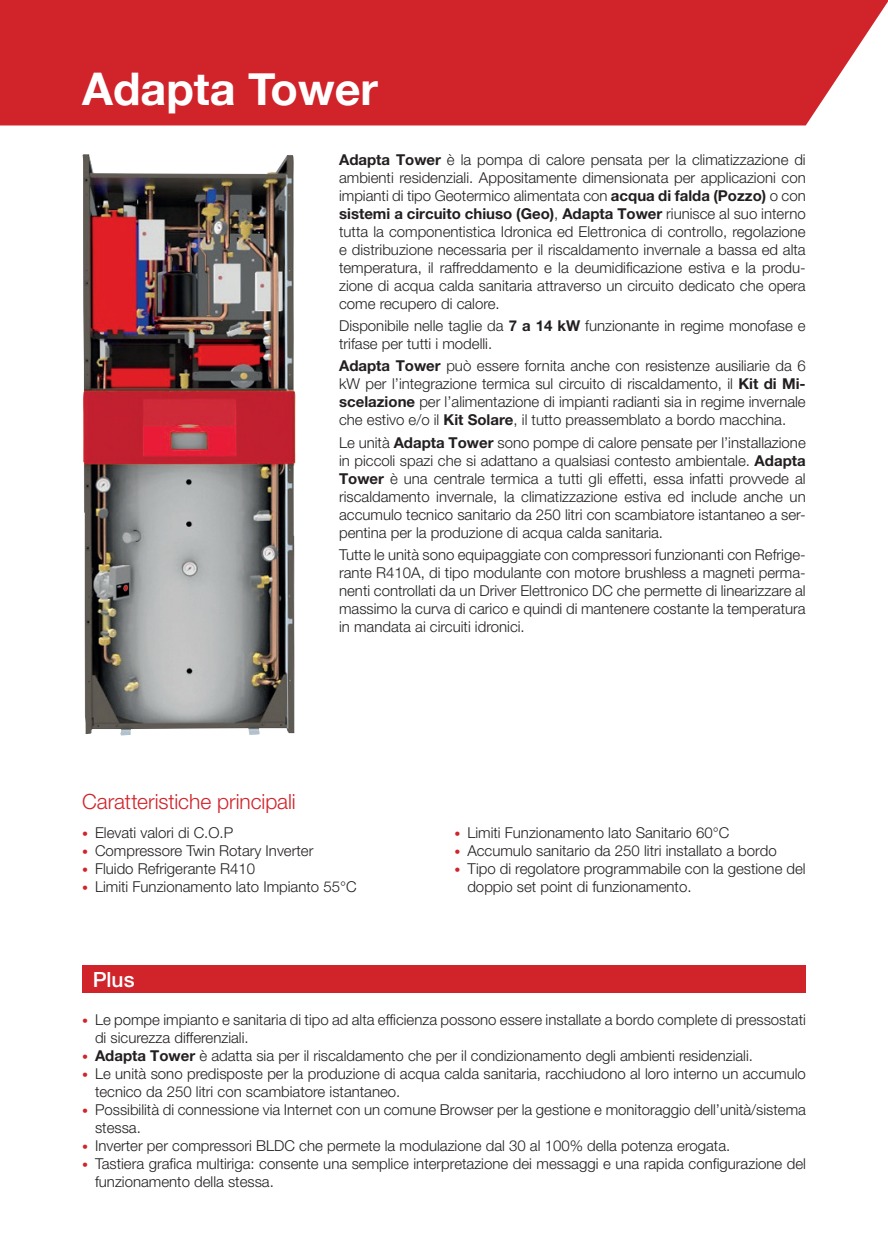
<style>
.page{position:relative;width:888px;height:1258px;background:#fff}
.page>*{position:absolute;margin:0;border:0;box-sizing:border-box;transform-origin:0 0}
.t1{font:700 45px "Helvetica Neue";color:#fff}
.t2{font:300 21px "Helvetica Neue LT Pro";letter-spacing:-.005em;color:#d1232a}
.t3{font:500 21px "Helvetica Neue LT Pro";color:#fff}
.t4{font:300 15px/18px "Helvetica Neue LT Pro";color:#231f20}
.s1{font-weight:700}
.s2{font-size:12px;color:#d1232a}
.s3{font-weight:700;font-size:12px;color:#d1232a}
</style>
<div class="page">
<div style="left:0;top:0;width:888px;height:125px;background:#d1232a"></div>
<img style="left:82px;top:154px;width:214px;height:582px">
<div style="left:82px;top:965px;width:724px;height:27px;background:#d1232a"></div>
<h1 class="t1" style="left:82px;top:54px;width:297px">Adapta Tower</h1>
<p class="t4" style="left:339px;top:150px;width:468px;text-align:justify"><span class="s1">Adapta Tower</span> è la pompa di calore pensata per la climatizzazione di ambienti residenziali. Appositamente dimensionata per applicazioni con impianti di tipo Geotermico alimentata con <span class="s1">acqua di falda (Pozzo)</span> o con <span class="s1">sistemi a circuito chiuso (Geo)</span>, <span class="s1">Adapta Tower</span> riunisce al suo interno tutta la componentistica Idronica ed Elettronica di controllo, regolazione e distribuzione necessaria per il riscaldamento invernale a bassa ed alta temperatura, il raffreddamento e la deumidificazione estiva e la produ&shy;zione di acqua calda sanitaria attraverso un circuito dedicato che opera come recupero di calore.</p>
<p class="t4" style="left:339px;top:316px;width:468px">Disponibile nelle taglie da <span class="s1">7 a 14 kW</span> funzionante in regime monofase e trifase per tutti i modelli.</p>
<p class="t4" style="left:339px;top:357px;width:468px;text-align:justify"><span class="s1">Adapta Tower</span> può essere fornita anche con resistenze ausiliarie da 6 kW per l’integrazione termica sul circuito di riscaldamento, il <span class="s1">Kit di Mi&shy;scelazione</span> per l’alimentazione di impianti radianti sia in regime invernale che estivo e/o il <span class="s1">Kit Solare</span>, il tutto preassemblato a bordo macchina.</p>
<p class="t4" style="left:339px;top:433px;width:468px;text-align:justify">Le unità <span class="s1">Adapta Tower</span> sono pompe di calore pensate per l’installazione in piccoli spazi che si adattano a qualsiasi contesto ambientale. <span class="s1">Adapta Tower</span> è una centrale termica a tutti gli effetti, essa infatti provvede al riscaldamento invernale, la climatizzazione estiva ed include anche un accumulo tecnico sanitario da 250 litri con scambiatore istantaneo a ser&shy;pentina per la produzione di acqua calda sanitaria.</p>
<p class="t4" style="left:339px;top:545px;width:468px;text-align:justify">Tutte le unità sono equipaggiate con compressori funzionanti con Refrige&shy;rante R410A, di tipo modulante con motore brushless a magneti perma&shy;nenti controllati da un Driver Elettronico DC che permette di linearizzare al massimo la curva di carico e quindi di mantenere costante la temperatura in mandata ai circuiti idronici.</p>
<h2 class="t2" style="left:82px;top:789px;width:215px">Caratteristiche principali</h2>
<p class="t4" style="left:82px;top:823px;width:152px"><span class="s2">•</span> Elevati valori di C.O.P</p>
<p class="t4" style="left:82px;top:841px;width:233px"><span class="s2">•</span> Compressore Twin Rotary Inverter</p>
<p class="t4" style="left:82px;top:859px;width:174px"><span class="s2">•</span> Fluido Refrigerante R410</p>
<p class="t4" style="left:82px;top:877px;width:276px"><span class="s2">•</span> Limiti Funzionamento lato Impianto 55°C</p>
<h2 class="t3" style="left:93px;top:966px;width:43px">Plus</h2>
<p class="t4" style="left:455px;top:823px;width:276px"><span class="s2">•</span> Limiti Funzionamento lato Sanitario 60°C</p>
<p class="t4" style="left:455px;top:841px;width:324px"><span class="s2">•</span> Accumulo sanitario da 250 litri installato a bordo</p>
<p class="t4" style="left:467px;top:859px;width:340px;text-indent:-13px"><span class="s2">•</span> Tipo di regolatore programmabile con la gestione del doppio set point di funzionamento.</p>
<p class="t4" style="left:95px;top:1010px;width:712px;text-indent:-13px"><span class="s2">•</span> Le pompe impianto e sanitaria di tipo ad alta efficienza possono essere installate a bordo complete di pressostati di sicurezza differenziali.</p>
<p class="t4" style="left:82px;top:1046px;width:672px"><span class="s3">•</span> <span class="s1">Adapta Tower</span> è adatta sia per il riscaldamento che per il condizionamento degli ambienti residenziali.</p>
<p class="t4" style="left:95px;top:1064px;width:712px;text-indent:-13px"><span class="s2">•</span> Le unità sono predisposte per la produzione di acqua calda sanitaria, racchiudono al loro interno un accumulo tecnico da 250 litri con scambiatore istantaneo.</p>
<p class="t4" style="left:95px;top:1100px;width:712px;text-indent:-13px"><span class="s2">•</span> Possibilità di connessione via Internet con un comune Browser per la gestione e monitoraggio dell’unità/sistema stessa.</p>
<p class="t4" style="left:82px;top:1136px;width:649px"><span class="s2">•</span> Inverter per compressori BLDC che permete la modulazione dal 30 al 100% della potenza erogata.</p>
<p class="t4" style="left:95px;top:1154px;width:712px;text-indent:-13px"><span class="s2">•</span> Tastiera grafica multiriga: consente una semplice interpretazione dei messaggi e una rapida configurazione del funzionamento della stessa.</p>
</div>
